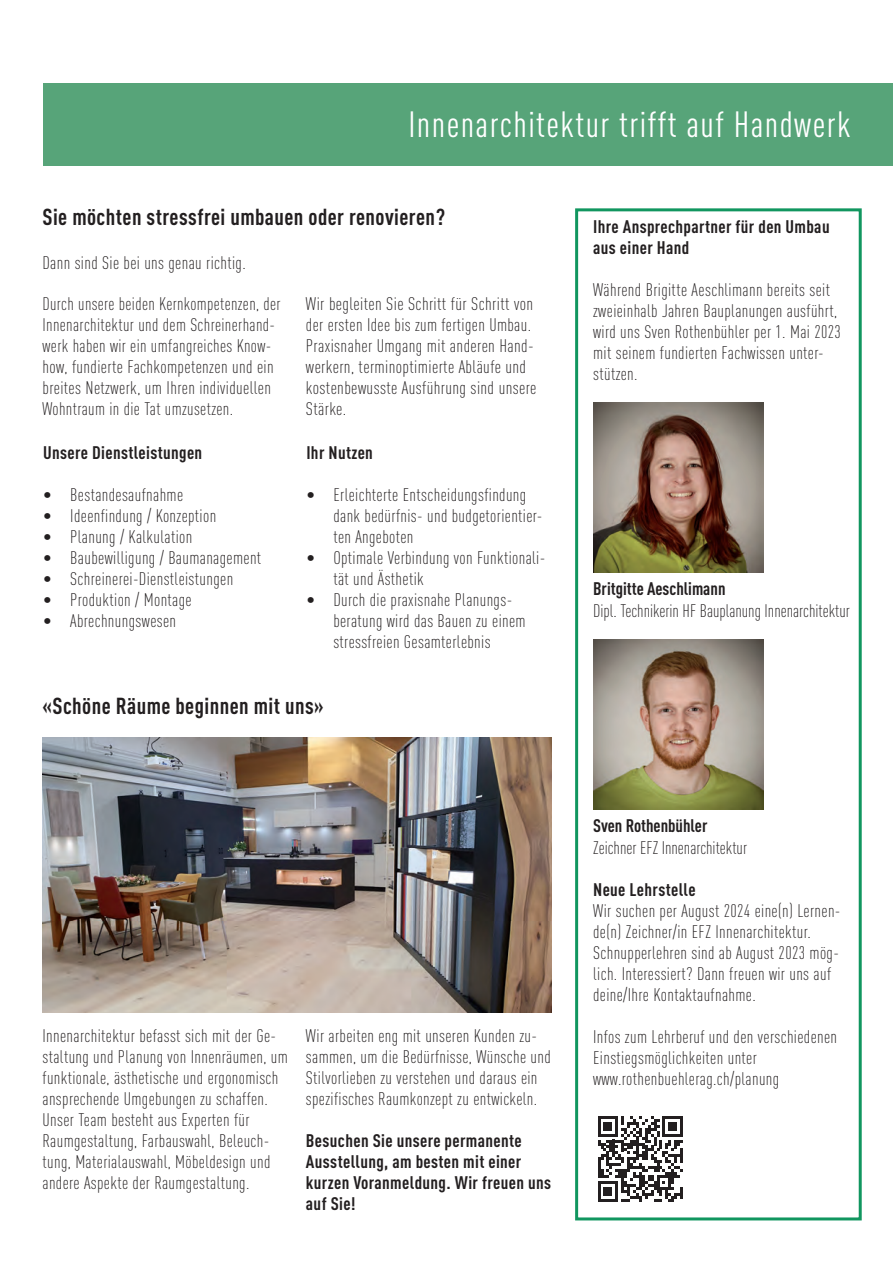
<style>
.page{position:relative;width:893px;height:1263px;background:#fff}
.page>*{position:absolute;margin:0;border:0;box-sizing:border-box;transform-origin:0 0}
.t1{font:condensed 36px "DIN Pro";letter-spacing:.04em;color:#fff}
.t2{font:700 condensed 22.8px "DIN Pro";letter-spacing:.02em;color:#231f20}
.t3{font:300 condensed 18px/21px "DIN Pro";letter-spacing:.02em;color:#231f20}
.t4{font:700 condensed 18px/21px "DIN Pro";letter-spacing:.02em;color:#231f20}
.t5{font:300 condensed 18px/21px "DIN Pro";letter-spacing:.02em;color:#231f20;scale:1.04 1}
.t6{font:300 condensed 18px "DIN Pro";color:#231f20}
.t7{font:700 condensed 18px "DIN Pro";color:#231f20}
</style>
<div class="page">
<div style="left:575px;top:208px;width:287px;height:1012px;border:3px solid #11965f"></div>
<div style="left:43px;top:83px;width:850px;height:82px;background:#57a479"></div>
<img style="left:593px;top:402px;width:170px;height:170px">
<img style="left:593px;top:639px;width:170px;height:170px">
<img style="left:43px;top:738px;width:508px;height:274px">
<svg style="left:598px;top:1116px;width:85px;height:85px"></svg>
<p class="t1" style="left:408px;top:98px;width:444px">Innenarchitektur trifft auf Handwerk</p>
<p class="t2" style="left:42px;top:199px;width:404px">Sie möchten stressfrei umbauen oder renovieren?</p>
<p class="t3" style="left:42px;top:251px;width:205px">Dann sind Sie bei uns genau richtig.</p>
<p class="t3" style="left:42px;top:292px;width:240px">Durch unsere beiden Kernkompetenzen, der Innenarchitektur und dem Schreinerhand&shy;werk haben wir ein umfangreiches Know&shy;how, fundierte Fachkompetenzen und ein breites Netzwerk, um Ihren individuellen Wohntraum in die Tat umzusetzen.</p>
<p class="t5" style="left:306px;top:292px;width:223px">Wir begleiten Sie Schritt für Schritt von der ersten Idee bis zum fertigen Umbau.<br>Praxisnaher Umgang mit anderen Hand&shy;werkern, terminoptimierte Abläufe und kostenbewusste Ausführung sind unsere Stärke.</p>
<p class="t4" style="left:43px;top:440px;width:160px">Unsere Dienstleistungen</p>
<p class="t3" style="left:43px;top:483px;width:141px">• Bestandesaufnahme</p>
<p class="t3" style="left:43px;top:504px;width:174px">• Ideenfindung / Konzeption</p>
<p class="t3" style="left:43px;top:525px;width:151px">• Planung / Kalkulation</p>
<p class="t3" style="left:43px;top:546px;width:219px">• Baubewilligung / Baumanagement</p>
<p class="t3" style="left:43px;top:567px;width:191px">• Schreinerei-Dienstleistungen</p>
<p class="t3" style="left:43px;top:588px;width:150px">• Produktion / Montage</p>
<p class="t3" style="left:43px;top:609px;width:134px">• Abrechnungswesen</p>
<p class="t4" style="left:306px;top:440px;width:68px">Ihr Nutzen</p>
<p class="t3" style="left:333px;top:483px;width:210px;text-indent:-27px">• Erleichterte Entscheidungsfindung dank bedürfnis- und budgetorientier&shy;ten Angeboten</p>
<p class="t3" style="left:333px;top:546px;width:213px;text-indent:-27px">• Optimale Verbindung von Funktionali&shy;tät und Ästhetik</p>
<p class="t3" style="left:333px;top:588px;width:194px;text-indent:-27px">• Durch die praxisnahe Planungs&shy;beratung wird das Bauen zu einem stressfreien Gesamterlebnis</p>
<p class="t2" style="left:43px;top:689px;width:283px">«Schöne Räume beginnen mit uns»</p>
<p class="t3" style="left:43px;top:1024px;width:247px">Innenarchitektur befasst sich mit der Ge&shy;staltung und Planung von Innenräumen, um funktionale, ästhetische und ergonomisch ansprechende Umgebungen zu schaffen.<br>Unser Team besteht aus Experten für Raumgestaltung, Farbauswahl, Beleuch&shy;tung, Materialauswahl, Möbeldesign und andere Aspekte der Raumgestaltung.</p>
<p class="t3" style="left:306px;top:1024px;width:246px">Wir arbeiten eng mit unseren Kunden zu&shy;sammen, um die Bedürfnisse, Wünsche und Stilvorlieben zu verstehen und daraus ein spezifisches Raumkonzept zu entwickeln.</p>
<p class="t4" style="left:306px;top:1128px;width:247px">Besuchen Sie unsere permanente<br>Ausstellung, am besten mit einer kurzen Voranmeldung. Wir freuen uns auf Sie!</p>
<p class="t4" style="left:593px;top:214px;width:238px">Ihre Ansprechpartner für den Umbau aus einer Hand</p>
<p class="t3" style="left:593px;top:278px;width:249px">Während Brigitte Aeschlimann bereits seit zweieinhalb Jahren Bauplanungen ausführt, wird uns Sven Rothenbühler per 1. Mai 2023 mit seinem fundierten Fachwissen unter&shy;stützen.</p>
<p class="t7" style="left:593px;top:575px;width:134px">Britgitte Aeschlimann</p>
<p class="t6" style="left:593px;top:598px;width:258px">Dipl. Technikerin HF Bauplanung Innenarchitektur</p>
<p class="t7" style="left:593px;top:812px;width:116px">Sven Rothenbühler</p>
<p class="t6" style="left:593px;top:835px;width:155px">Zeichner EFZ Innenarchitektur</p>
<p class="t4" style="left:593px;top:877px;width:104px">Neue Lehrstelle</p>
<p class="t3" style="left:593px;top:899px;width:249px">Wir suchen per August 2024 eine(n) Lernen&shy;de(n) Zeichner/in EFZ Innenarchitektur.</p>
<p class="t3" style="left:593px;top:941px;width:247px">Schnupperlehren sind ab August 2023 mög&shy;lich. Interessiert? Dann freuen wir uns auf deine/Ihre Kontaktaufnahme.</p>
<p class="t3" style="left:593px;top:1025px;width:245px">Infos zum Lehrberuf und den verschiedenen<br>Einstiegsmöglichkeiten unter</p>
<p class="t3" style="left:593px;top:1067px;width:188px">www.rothenbuehlerag.ch/planung</p>
</div>
